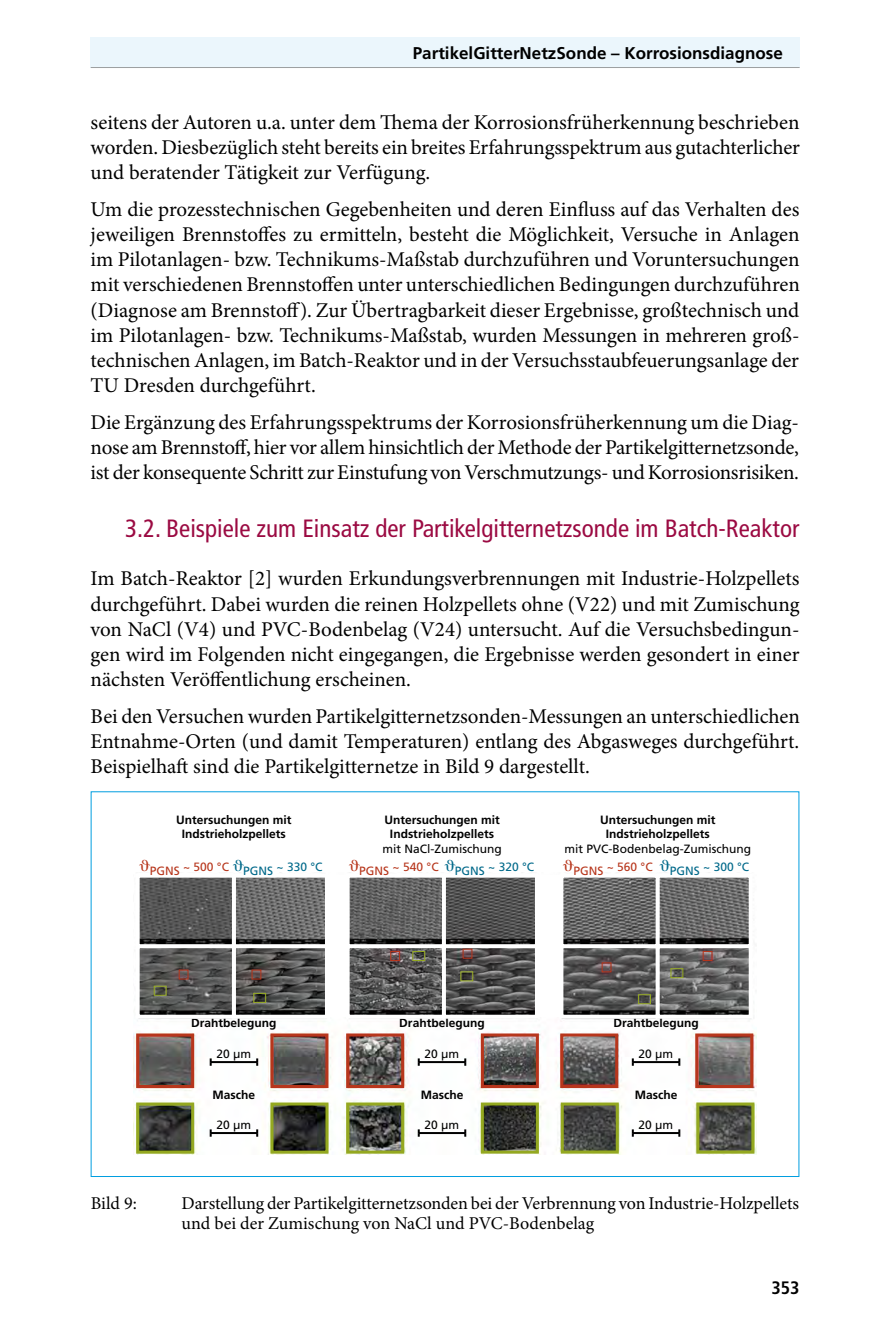
<style>
.page{position:relative;width:879px;height:1333px;background:#fff}
.page>*{position:absolute;margin:0;border:0;box-sizing:border-box;transform-origin:0 0}
.t1{font:condensed 25px "Frutiger";color:#9b0a42}
.t2{font:21px/25.2px "Minion Pro";letter-spacing:-.005em;color:#000;text-align:justify}
.t3{font:18px/20px "Minion Pro";letter-spacing:-.005em;color:#000}
.t4{font:700 condensed 18px "Frutiger";color:#000}
.t5{font:700 17px "Frutiger";color:#000}
.t6{font:700 12px/14.4px "Frutiger";color:#000;text-align:center}
.t7{font:12px "Frutiger";color:#000}
.t8{font:12px "Frutiger";color:#b7361c}
.t9{font:12px "Frutiger";color:#00698a}
.s1{color:#00698a}
</style>
<div class="page">
<div style="left:90px;top:37px;width:709px;height:30px;background:#ebf6fc"></div>
<hr style="left:91px;top:67px;width:708px;height:1px;background:#9c9e9f">
<svg style="left:135px;top:1031px;width:620px;height:58px"></svg>
<svg style="left:135px;top:1100px;width:621px;height:54px"></svg>
<svg style="left:138px;top:872px;width:616px;height:148px"></svg>
<div style="left:537px;top:875px;width:24px;height:141px;background:#fff"></div>
<div style="left:327px;top:875px;width:21px;height:141px;background:#fff"></div>
<svg style="left:153px;top:948px;width:560px;height:56px;background:#6c6b69"></svg>
<p class="t5" style="left:413px;top:43px;width:371px">PartikelGitterNetzSonde – Korrosionsdiagnose</p>
<p class="t2" style="left:91px;top:109px;width:711px">seitens der Autoren u.a. unter dem Thema der Korrosionsfrüherkennung beschrieben worden. Diesbezüglich steht bereits ein breites Erfahrungsspektrum aus gutachterlicher und beratender Tätigkeit zur Verfügung.</p>
<p class="t2" style="left:91px;top:196px;width:711px">Um die prozesstechnischen Gegebenheiten und deren Einfluss auf das Verhalten des jeweiligen Brennstoffes zu ermitteln, besteht die Möglichkeit, Versuche in Anlagen im Pilotanlagen- bzw. Technikums-Maßstab durchzuführen und Voruntersuchungen mit verschiedenen Brennstoffen unter unterschiedlichen Bedingungen durchzuführen (Diagnose am Brennstoff). Zur Übertragbarkeit dieser Ergebnisse, großtechnisch und im Pilotanlagen- bzw. Technikums-Maßstab, wurden Messungen in mehreren groß&shy;technischen Anlagen, im Batch-Reaktor und in der Versuchsstaubfeuerungsanlage der TU Dresden durchgeführt.</p>
<p class="t2" style="left:91px;top:409px;width:710px">Die Ergänzung des Erfahrungsspektrums der Korrosionsfrüherkennung um die Diag&shy;nose am Brennstoff, hier vor allem hinsichtlich der Methode der Partikelgitternetzsonde, ist der konsequente Schritt zur Einstufung von Verschmutzungs- und Korrosionsrisiken.</p>
<p class="t1" style="left:125px;top:514px;width:676px">3.2. Beispiele zum Einsatz der Partikelgitternetzsonde im Batch-Reaktor</p>
<p class="t2" style="left:91px;top:566px;width:710px">Im Batch-Reaktor [2] wurden Erkundungsverbrennungen mit Industrie-Holzpellets durchgeführt. Dabei wurden die reinen Holzpellets ohne (V22) und mit Zumischung von NaCl (V4) und PVC-Bodenbelag (V24) untersucht. Auf die Versuchsbedingun&shy;gen wird im Folgenden nicht eingegangen, die Ergebnisse werden gesondert in einer nächsten Veröffentlichung erscheinen.</p>
<p class="t2" style="left:91px;top:703px;width:711px">Bei den Versuchen wurden Partikelgitternetzsonden-Messungen an unterschiedlichen Entnahme-Orten (und damit Temperaturen) entlang des Abgasweges durchgeführt.<br>Beispielhaft sind die Partikelgitternetze in Bild 9 dargestellt.</p>
<p class="t6" style="left:176px;top:812px;width:117px">Untersuchungen mit<br>Indstrieholzpellets</p>
<p class="t6" style="left:384px;top:812px;width:117px">Untersuchungen mit<br>Indstrieholzpellets</p>
<p class="t7" style="left:382px;top:841px;width:121px">mit NaCl-Zumischung</p>
<p class="t6" style="left:600px;top:812px;width:117px">Untersuchungen mit<br>Indstrieholzpellets</p>
<p class="t7" style="left:564px;top:841px;width:188px">mit PVC-Bodenbelag-Zumischung</p>
<p class="t8" style="left:150px;top:859px;width:174px">PGNS ~ 500 °C <span class="s1">PGNS ~ 330 °C</span></p>
<p class="t8" style="left:359px;top:859px;width:81px">PGNS ~ 540 °C</p>
<p class="t9" style="left:455px;top:859px;width:81px">PGNS ~ 320 °C</p>
<p class="t8" style="left:573px;top:859px;width:81px">PGNS ~ 560 °C</p>
<p class="t9" style="left:670px;top:859px;width:81px">PGNS ~ 300 °C</p>
<p class="t6" style="left:191px;top:1015px;width:87px">Drahtbelegung</p>
<p class="t6" style="left:399px;top:1015px;width:87px">Drahtbelegung</p>
<p class="t6" style="left:613px;top:1015px;width:87px">Drahtbelegung</p>
<p class="t7" style="left:216px;top:1047px;width:36px">20 µm</p>
<p class="t7" style="left:424px;top:1047px;width:36px">20 µm</p>
<p class="t7" style="left:638px;top:1047px;width:36px">20 µm</p>
<p class="t6" style="left:213px;top:1087px;width:44px">Masche</p>
<p class="t6" style="left:421px;top:1087px;width:44px">Masche</p>
<p class="t6" style="left:635px;top:1087px;width:44px">Masche</p>
<p class="t7" style="left:216px;top:1118px;width:36px">20 µm</p>
<p class="t7" style="left:424px;top:1118px;width:36px">20 µm</p>
<p class="t7" style="left:638px;top:1118px;width:36px">20 µm</p>
<p class="t3" style="left:91px;top:1192px;width:48px">Bild 9:</p>
<p class="t3" style="left:181px;top:1192px;width:619px">Darstellung der Partikelgitternetzsonden bei der Verbrennung von Industrie-Holzpellets und bei der Zumischung von NaCl und PVC-Bodenbelag</p>
<p class="t4" style="left:771px;top:1276px;width:30px">353</p>
</div>
